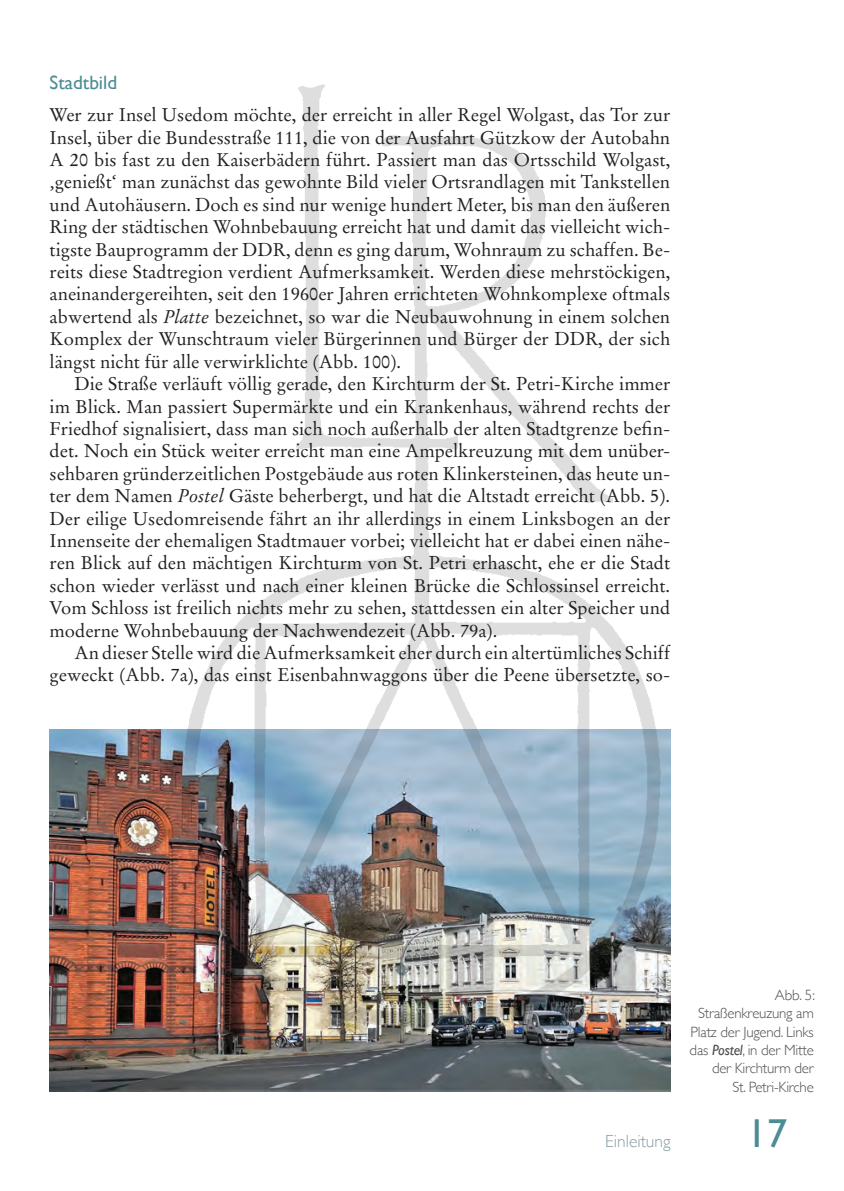
<style>
.page{position:relative;width:844px;height:1191px;background:#fff}
.page>*{position:absolute;margin:0;border:0;box-sizing:border-box;transform-origin:0 0}
.t1{font:40.25px "Gill Sans";color:#4c8d93}
.RV_populär_Überschri{font:19.25px "Gill Sans";color:#4c8d93}
.RV_Standard{font:18.38px/22.4px "Stempel Garamond";color:#231f20;text-align:justify}
.RV_Standard_Stumpf{font:18.38px/22.4px "Stempel Garamond";color:#231f20;text-align:justify}
.t2{font:300 17.5px "Gill Sans";color:#899ea7}
.RV_populär_Abbildung{font:300 14.88px/18.4px "Gill Sans";letter-spacing:-.015em;color:#505052;text-align:right}
.s1{font-style:italic}
.s2{font-weight:400;font-style:italic}
</style>
<div class="page">
<img style="left:50px;top:729px;width:620px;height:362px">
<img style="left:126px;top:84px;width:545px;height:957px">
<p class="RV_populär_Überschri" style="left:50px;top:71px;width:69px">Stadtbild</p>
<p class="RV_Standard_Stumpf" style="left:50px;top:104px;width:622px">Wer zur Insel Usedom möchte, der erreicht in aller Regel Wolgast, das Tor zur Insel, über die Bundesstraße 111, die von der Ausfahrt Gützkow der Autobahn A 20 bis fast zu den Kaiserbädern führt. Passiert man das Ortsschild Wolgast, ‚genießt‘ man zunächst das gewohnte Bild vieler Ortsrandlagen mit Tankstellen und Autohäusern. Doch es sind nur wenige hundert Meter, bis man den äußeren Ring der städtischen Wohnbebauung erreicht hat und damit das vielleicht wich&shy;tigste Bauprogramm der DDR, denn es ging darum, Wohnraum zu schaffen. Be&shy;reits diese Stadtregion verdient Aufmerksamkeit. Werden diese mehrstöckigen, aneinandergereihten, seit den 1960er Jahren errichteten Wohnkomplexe oftmals abwertend als <span class="s1">Platte</span> bezeichnet, so war die Neubauwohnung in einem solchen Komplex der Wunschtraum vieler Bürgerinnen und Bürger der DDR, der sich längst nicht für alle verwirklichte (Abb. 100).</p>
<p class="RV_Standard" style="left:50px;top:373px;width:622px;text-indent:25px">Die Straße verläuft völlig gerade, den Kirchturm der St. Petri-Kirche immer im Blick. Man passiert Supermärkte und ein Krankenhaus, während rechts der Friedhof signalisiert, dass man sich noch außerhalb der alten Stadtgrenze befin&shy;det. Noch ein Stück weiter erreicht man eine Ampelkreuzung mit dem unüber&shy;sehbaren gründerzeitlichen Postgebäude aus roten Klinkersteinen, das heute un&shy;ter dem Namen <span class="s1">Postel</span> Gäste beherbergt, und hat die Altstadt erreicht (Abb. 5).<br>Der eilige Usedomreisende fährt an ihr allerdings in einem Linksbogen an der Innenseite der ehemaligen Stadtmauer vorbei; vielleicht hat er dabei einen nähe&shy;ren Blick auf den mächtigen Kirchturm von St. Petri erhascht, ehe er die Stadt schon wieder verlässt und nach einer kleinen Brücke die Schlossinsel erreicht.<br>Vom Schloss ist freilich nichts mehr zu sehen, stattdessen ein alter Speicher und moderne Wohnbebauung der Nachwendezeit (Abb. 79a).</p>
<p class="RV_Standard" style="left:50px;top:641px;width:622px;text-align:right">An dieser Stelle wird die Aufmerksamkeit eher durch ein altertümliches Schiff geweckt (Abb. 7a), das einst Eisenbahnwaggons über die Peene übersetzte, so-</p>
<p class="t2" style="left:605px;top:1127px;width:67px">Einleitung</p>
<p class="RV_populär_Abbildung" style="left:689px;top:985px;width:127px">Abb. 5:<br>Straßenkreuzung am<br>Platz der Jugend. Links das <span class="s2">Postel</span>, in der Mitte der Kirchturm der<br>St. Petri-Kirche</p>
<p class="t1" style="left:746px;top:1110px;width:42px">17</p>
</div>
